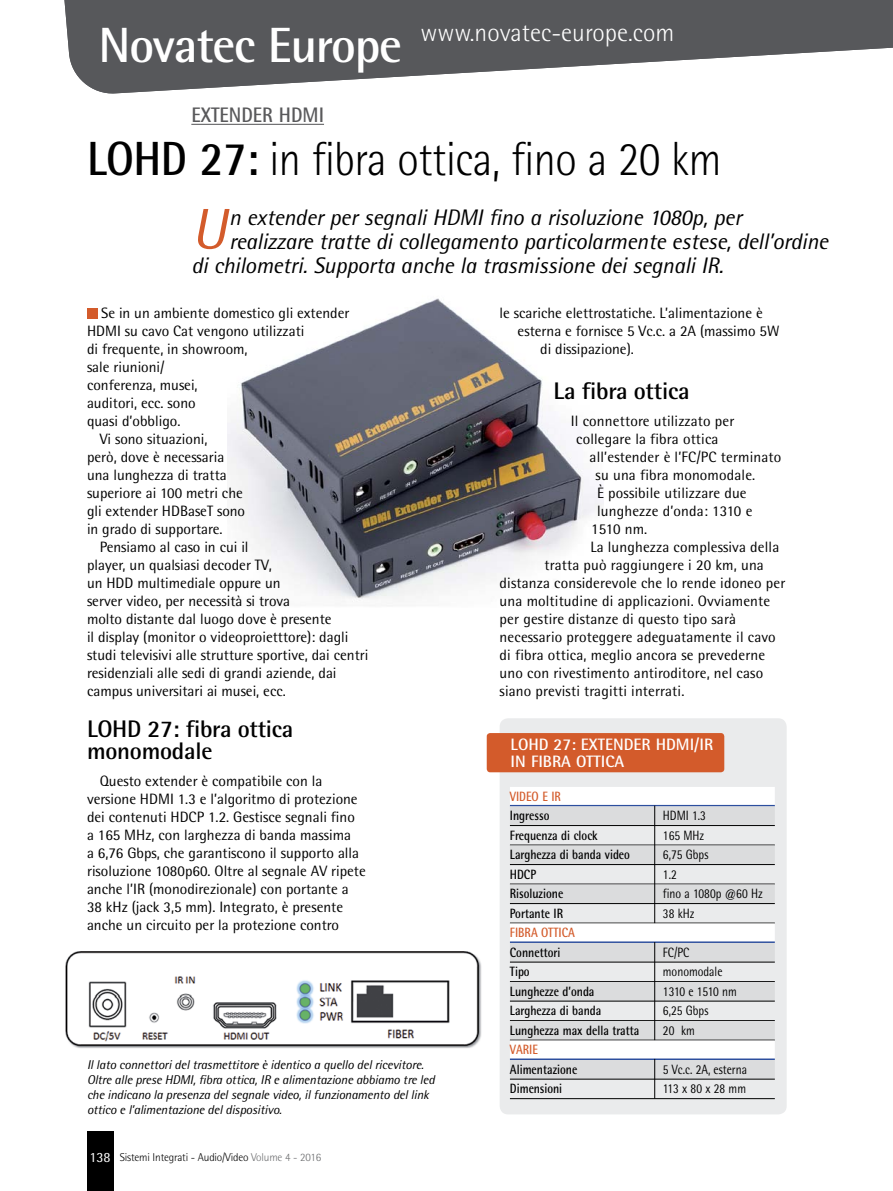
<style>
.page{position:relative;width:893px;height:1191px;background:#fff}
.page>*{position:absolute;margin:0;border:0;box-sizing:border-box;transform-origin:0 0}
.q_sommario{font:italic 57.3px "Rotis Semi Sans";color:#d35b2b}
.q_azienda{font:700 49.5px "Rotis Semi Sans";letter-spacing:-.025em;color:#fff}
.q_titolo{font:300 48px "Rotis Semi Sans";letter-spacing:-.01em;color:#000;scale:.92 1}
.q_wwwAzienda{font:300 25.5px "Rotis Semi Sans";color:#fff}
.q_titolino_doppio_s{font:700 24px "Rotis Semi Sans";letter-spacing:-.01em;color:#000}
.q_titolino_singolo{font:700 24px "Rotis Semi Sans";letter-spacing:-.01em;color:#000}
.q_sommario-2{font:italic 22.5px "Rotis Semi Sans";letter-spacing:-.01em;color:#000}
.q_occhiello_titolo{font:700 21px "Rotis Semi Sans";color:#59595b;scale:.92 1}
.q_titolo_tab{font:700 16.5px/16.5px "Rotis Semi Sans";color:#fff}
.q_testo{font:15px/18px "Rotis Semi Sans";color:#000}
.Normale{font:14.1px "Rotis Semi Sans";color:#fff}
.q_testo_tabella{font:700 13.5px "Rotis Semi Sans";color:#000;scale:.85 1}
.q_testo_tabella-2{font:13.5px "Rotis Semi Sans";color:#000;scale:.85 1}
.q_testo_tabella-3{font:700 13.5px "Rotis Semi Sans";color:#d35b2b;scale:.85 1}
.q_testo_tabella-4{font:13.5px "Rotis Semi Sans";letter-spacing:-.035em;color:#000;scale:.85 1}
.q_didascalia_nuova{font:italic 12.75px/15px "Rotis Semi Sans";letter-spacing:-.01em;color:#000}
.Normale-2{font:300 11.25px "Rotis Semi Sans";letter-spacing:-.015em;color:#000}
.s1{font-weight:700}
.s2{color:#6d6e70}
</style>
<div class="page">
<svg style="left:64px;top:0;width:829px;height:94px;fill:#57585b"></svg>
<div style="left:87px;top:1131px;width:26px;height:60px;background:#000"></div>
<img style="left:65px;top:951px;width:417px;height:97px">
<img style="left:228px;top:298px;width:375px;height:304px">
<div style="left:87px;top:308px;width:10px;height:10px;background:#d35b2b"></div>
<hr style="left:191px;top:124px;width:133px;height:1px;background:#59595b">
<div style="left:500px;top:718px;width:287px;height:396px;background:#eaebec;border-radius:9px"></div>
<div style="left:510px;top:787px;width:265px;height:19px;background:#fff"></div>
<hr style="left:510px;top:805px;width:265px;height:1px;background:#2d4f9e">
<div style="left:510px;top:806px;width:265px;height:20px;background:#dbdcdd"></div>
<hr style="left:510px;top:825px;width:265px;height:1px;background:#000">
<hr style="left:510px;top:844px;width:265px;height:1px;background:#000">
<div style="left:510px;top:845px;width:265px;height:20px;background:#dbdcdd"></div>
<hr style="left:510px;top:864px;width:265px;height:1px;background:#000">
<hr style="left:510px;top:883px;width:265px;height:1px;background:#000">
<div style="left:510px;top:884px;width:265px;height:20px;background:#dbdcdd"></div>
<hr style="left:510px;top:903px;width:265px;height:1px;background:#000">
<hr style="left:510px;top:922px;width:265px;height:1px;background:#000">
<div style="left:510px;top:923px;width:265px;height:20px;background:#fff"></div>
<hr style="left:510px;top:941px;width:265px;height:2px;background:#2d4f9e">
<div style="left:510px;top:943px;width:265px;height:19px;background:#dbdcdd"></div>
<hr style="left:510px;top:961px;width:265px;height:1px;background:#000">
<hr style="left:510px;top:981px;width:265px;height:1px;background:#000">
<div style="left:510px;top:982px;width:265px;height:19px;background:#dbdcdd"></div>
<hr style="left:510px;top:1000px;width:265px;height:1px;background:#000">
<hr style="left:510px;top:1020px;width:265px;height:1px;background:#000">
<div style="left:510px;top:1021px;width:265px;height:19px;background:#dbdcdd"></div>
<hr style="left:510px;top:1039px;width:265px;height:1px;background:#000">
<div style="left:510px;top:1040px;width:265px;height:20px;background:#fff"></div>
<hr style="left:510px;top:1058px;width:265px;height:2px;background:#2d4f9e">
<div style="left:510px;top:1060px;width:265px;height:19px;background:#dbdcdd"></div>
<hr style="left:510px;top:1078px;width:265px;height:1px;background:#000">
<hr style="left:510px;top:1098px;width:265px;height:1px;background:#000">
<hr style="left:654px;top:805px;width:1px;height:118px;background:#000">
<div style="left:487px;top:733px;width:237px;height:39px;background:#d35b2b;border-radius:3px"></div>
<hr style="left:654px;top:942px;width:1px;height:98px;background:#000">
<hr style="left:654px;top:1058px;width:1px;height:40px;background:#000">
<p class="q_azienda" style="left:98px;top:15px;width:305px">Novatec Europe</p>
<p class="q_wwwAzienda" style="left:420px;top:17px;width:255px">www.novatec-europe.com</p>
<p class="q_occhiello_titolo" style="left:191px;top:102px;width:146px">EXTENDER HDMI</p>
<p class="q_titolo" style="left:87px;top:132px;width:691px"><span class="s1">LOHD 27:</span> in fibra ottica, fino a 20 km</p>
<p class="q_sommario" style="left:191px;top:194px;width:36px">U</p>
<p class="q_sommario-2" style="left:229px;top:203px;width:514px">n extender per segnali HDMI fino a risoluzione 1080p, per</p>
<p class="q_sommario-2" style="left:229px;top:227px;width:600px">realizzare tratte di collegamento particolarmente estese, dell’ordine</p>
<p class="q_sommario-2" style="left:191px;top:251px;width:533px">di chilometri. Supporta anche la trasmissione dei segnali IR.</p>
<p class="q_testo" style="left:87px;top:304px;width:264px;text-indent:14px">Se in un ambiente domestico gli extender<br>HDMI su cavo Cat vengono utilizzati<br>di frequente, in showroom,<br>sale riunioni/<br>conferenza, musei,<br>auditori, ecc. sono<br>quasi d’obbligo.</p>
<p class="q_testo" style="left:87px;top:430px;width:160px;text-indent:13px">Vi sono situazioni,<br>però, dove è necessaria una lunghezza di tratta superiore ai 100 metri che gli extender HDBaseT sono in grado di supportare.</p>
<p class="q_testo" style="left:87px;top:538px;width:283px;text-indent:13px">Pensiamo al caso in cui il<br>player, un qualsiasi decoder TV,<br>un HDD multimediale oppure un<br>server video, per necessità si trova<br>molto distante dal luogo dove è presente<br>il display (monitor o videoproietttore): dagli studi televisivi alle strutture sportive, dai centri residenziali alle sedi di grandi aziende, dai campus universitari ai musei, ecc.</p>
<p class="q_titolino_doppio_s" style="left:87px;top:713px;width:208px">LOHD 27: fibra ottica</p>
<p class="q_titolino_doppio_s" style="left:87px;top:736px;width:127px">monomodale</p>
<p class="q_testo" style="left:87px;top:772px;width:280px;text-indent:13px">Questo extender è compatibile con la versione HDMI 1.3 e l’algoritmo di protezione dei contenuti HDCP 1.2. Gestisce segnali fino<br>a 165 MHz, con larghezza di banda massima<br>a 6,76 Gbps, che garantiscono il supporto alla risoluzione 1080p60. Oltre al segnale AV ripete anche l’IR (monodirezionale) con portante a 38 kHz (jack 3,5 mm). Integrato, è presente anche un circuito per la protezione contro</p>
<p class="q_didascalia_nuova" style="left:87px;top:1057px;width:349px">Il lato connettori del trasmettitore è identico a quello del ricevitore.<br>Oltre alle prese HDMI, fibra ottica, IR e alimentazione abbiamo tre led che indicano la presenza del segnale video, il funzionamento del link ottico e l’alimentazione del dispositivo.</p>
<p class="Normale" style="left:89px;top:1148px;width:23px">138</p>
<p class="Normale-2" style="left:120px;top:1150px;width:203px">Sistemi Integrati - Audio/Video <span class="s2">Volume 4 - 2016</span></p>
<p class="q_testo" style="left:500px;top:304px;width:265px">le scariche elettrostatiche. L’alimentazione è</p>
<p class="q_testo" style="left:518px;top:322px;width:263px">esterna e fornisce 5 Vc.c. a 2A (massimo 5W</p>
<p class="q_testo" style="left:540px;top:340px;width:95px">di dissipazione).</p>
<p class="q_titolino_singolo" style="left:554px;top:376px;width:137px">La fibra ottica</p>
<p class="q_testo" style="left:571px;top:412px;width:165px">Il connettore utilizzato per</p>
<p class="q_testo" style="left:576px;top:430px;width:144px">collegare la fibra ottica</p>
<p class="q_testo" style="left:590px;top:448px;width:193px">all’estender è l’FC/PC terminato</p>
<p class="q_testo" style="left:596px;top:466px;width:161px">su una fibra monomodale.</p>
<p class="q_testo" style="left:597px;top:484px;width:151px">È possibile utilizzare due</p>
<p class="q_testo" style="left:597px;top:502px;width:157px">lunghezze d’onda: 1310 e</p>
<p class="q_testo" style="left:591px;top:520px;width:58px">1510 nm.</p>
<p class="q_testo" style="left:590px;top:538px;width:190px">La lunghezza complessiva della</p>
<p class="q_testo" style="left:545px;top:556px;width:221px">tratta può raggiungere i 20 km, una</p>
<p class="q_testo" style="left:500px;top:574px;width:287px">distanza considerevole che lo rende idoneo per</p>
<p class="q_testo" style="left:500px;top:592px;width:272px">una moltitudine di applicazioni. Ovviamente</p>
<p class="q_testo" style="left:500px;top:610px;width:238px">per gestire distanze di questo tipo sarà</p>
<p class="q_testo" style="left:500px;top:628px;width:278px">necessario proteggere adeguatamente il cavo</p>
<p class="q_testo" style="left:500px;top:646px;width:267px">di fibra ottica, meglio ancora se prevederne</p>
<p class="q_testo" style="left:500px;top:664px;width:265px">uno con rivestimento antiroditore, nel caso</p>
<p class="q_testo" style="left:500px;top:682px;width:186px">siano previsti tragitti interrati.</p>
<p class="q_titolo_tab" style="left:511px;top:736px;width:204px">LOHD 27: EXTENDER HDMI/IR<br>IN FIBRA OTTICA</p>
<p class="q_testo_tabella-3" style="left:510px;top:787px;width:62px">VIDEO E IR</p>
<p class="q_testo_tabella" style="left:510px;top:807px;width:48px">Ingresso</p>
<p class="q_testo_tabella-2" style="left:663px;top:807px;width:52px">HDMI 1.3</p>
<p class="q_testo_tabella" style="left:510px;top:826px;width:105px">Frequenza di clock</p>
<p class="q_testo_tabella-2" style="left:663px;top:827px;width:50px">165 MHz</p>
<p class="q_testo_tabella" style="left:510px;top:846px;width:143px">Larghezza di banda video</p>
<p class="q_testo_tabella-2" style="left:663px;top:846px;width:55px">6,75 Gbps</p>
<p class="q_testo_tabella" style="left:510px;top:865px;width:32px">HDCP</p>
<p class="q_testo_tabella-2" style="left:663px;top:866px;width:18px">1.2</p>
<p class="q_testo_tabella" style="left:510px;top:885px;width:64px">Risoluzione</p>
<p class="q_testo_tabella-2" style="left:663px;top:885px;width:119px">fino a 1080p @60 Hz</p>
<p class="q_testo_tabella" style="left:510px;top:904px;width:64px">Portante IR</p>
<p class="q_testo_tabella-2" style="left:663px;top:905px;width:39px">38 kHz</p>
<p class="q_testo_tabella-3" style="left:510px;top:924px;width:78px">FIBRA OTTICA</p>
<p class="q_testo_tabella" style="left:510px;top:943px;width:61px">Connettori</p>
<p class="q_testo_tabella-2" style="left:663px;top:944px;width:33px">FC/PC</p>
<p class="q_testo_tabella" style="left:510px;top:963px;width:25px">Tipo</p>
<p class="q_testo_tabella-2" style="left:663px;top:963px;width:72px">monomodale</p>
<p class="q_testo_tabella" style="left:510px;top:982px;width:101px">Lunghezze d’onda</p>
<p class="q_testo_tabella-4" style="left:663px;top:983px;width:89px">1310 e 1510 nm</p>
<p class="q_testo_tabella" style="left:510px;top:1002px;width:109px">Larghezza di banda</p>
<p class="q_testo_tabella-2" style="left:663px;top:1002px;width:55px">6,25 Gbps</p>
<p class="q_testo_tabella" style="left:510px;top:1021px;width:154px">Lunghezza max della tratta</p>
<p class="q_testo_tabella-2" style="left:663px;top:1022px;width:39px">20 km</p>
<p class="q_testo_tabella-3" style="left:510px;top:1041px;width:35px">VARIE</p>
<p class="q_testo_tabella" style="left:510px;top:1060px;width:81px">Alimentazione</p>
<p class="q_testo_tabella-2" style="left:663px;top:1061px;width:100px">5 Vc.c. 2A, esterna</p>
<p class="q_testo_tabella" style="left:510px;top:1080px;width:63px">Dimensioni</p>
<p class="q_testo_tabella-2" style="left:663px;top:1080px;width:99px">113 x 80 x 28 mm</p>
</div>
